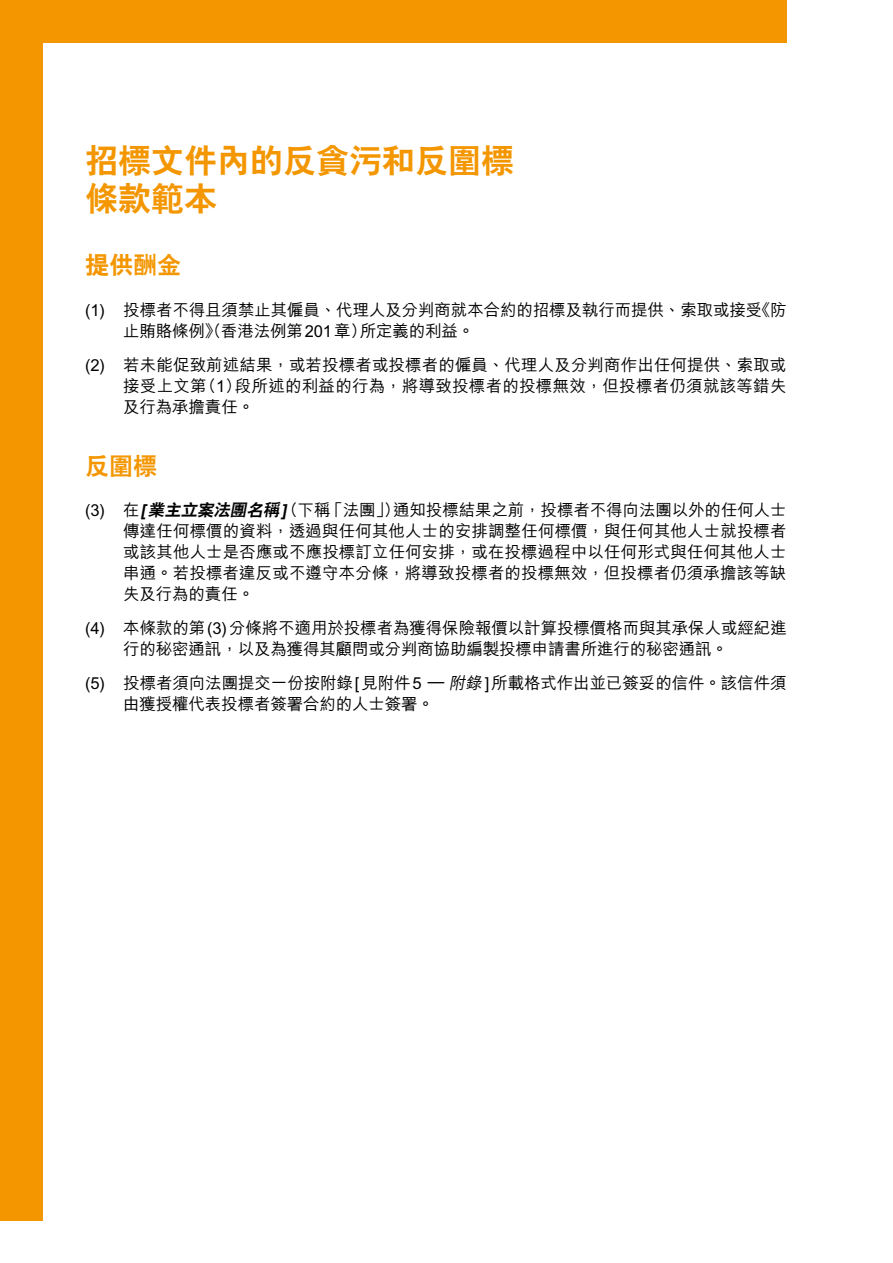
<style>
.page{position:relative;width:893px;height:1263px;background:#fff}
.page>*{position:absolute;margin:0;border:0;box-sizing:border-box;transform-origin:0 0}
.t1{font:800 33px/37.5px "C Hei 2 HK";color:#f49600}
.t2{font:800 24px "C Hei 2 HK";color:#f49600}
.t3{font:500 16.5px/21px "M Hei HK";letter-spacing:-.005em;color:#000}
.s1{font-family:"C Hei 2 HK";font-weight:800;font-style:italic}
.s2{font-style:italic}
</style>
<div class="page">
<div style="left:0;top:0;width:43px;height:1220px;background:#f49600"></div>
<div style="left:0;top:0;width:787px;height:43px;background:#f49600"></div>
<h1 class="t1" style="left:85px;top:143px;width:431px">招標文件內的反貪污和反圍標條款範本</h1>
<h2 class="t2" style="left:85px;top:249px;width:98px">提供酬金</h2>
<p class="t3" style="left:123px;top:298px;width:665px;text-indent:-38px">(1) 投標者不得且須禁止其僱員、代理人及分判商就本合約的招標及執行而提供、索取或接受《防止賄賂條例》（香港法例第201章）所定義的利益。</p>
<p class="t3" style="left:123px;top:353px;width:665px;text-align:justify;text-indent:-38px">(2) 若未能促致前述結果，或若投標者或投標者的僱員、代理人及分判商作出任何提供、索取或接受上文第（1）段所述的利益的行為，將導致投標者的投標無效，但投標者仍須就該等錯失及行為承擔責任。</p>
<h2 class="t2" style="left:85px;top:450px;width:74px">反圍標</h2>
<p class="t3" style="left:123px;top:498px;width:665px;text-align:justify;text-indent:-38px">(3) 在<span class="s1">[業主立案法團名稱]</span>（下稱「法團」）通知投標結果之前，投標者不得向法團以外的任何人士傳達任何標價的資料，透過與任何其他人士的安排調整任何標價，與任何其他人士就投標者或該其他人士是否應或不應投標訂立任何安排，或在投標過程中以任何形式與任何其他人士串通。若投標者違反或不遵守本分條，將導致投標者的投標無效，但投標者仍須承擔該等缺失及行為的責任。</p>
<p class="t3" style="left:123px;top:616px;width:665px;text-indent:-38px">(4) 本條款的第(3)分條將不適用於投標者為獲得保險報價以計算投標價格而與其承保人或經紀進行的秘密通訊，以及為獲得其顧問或分判商協助編製投標申請書所進行的秘密通訊。</p>
<p class="t3" style="left:123px;top:671px;width:665px;text-indent:-38px">(5) 投標者須向法團提交一份按附錄[見附件5 – <span class="s2">附錄</span>]所載格式作出並已簽妥的信件。該信件須由獲授權代表投標者簽署合約的人士簽署。</p>
</div>
